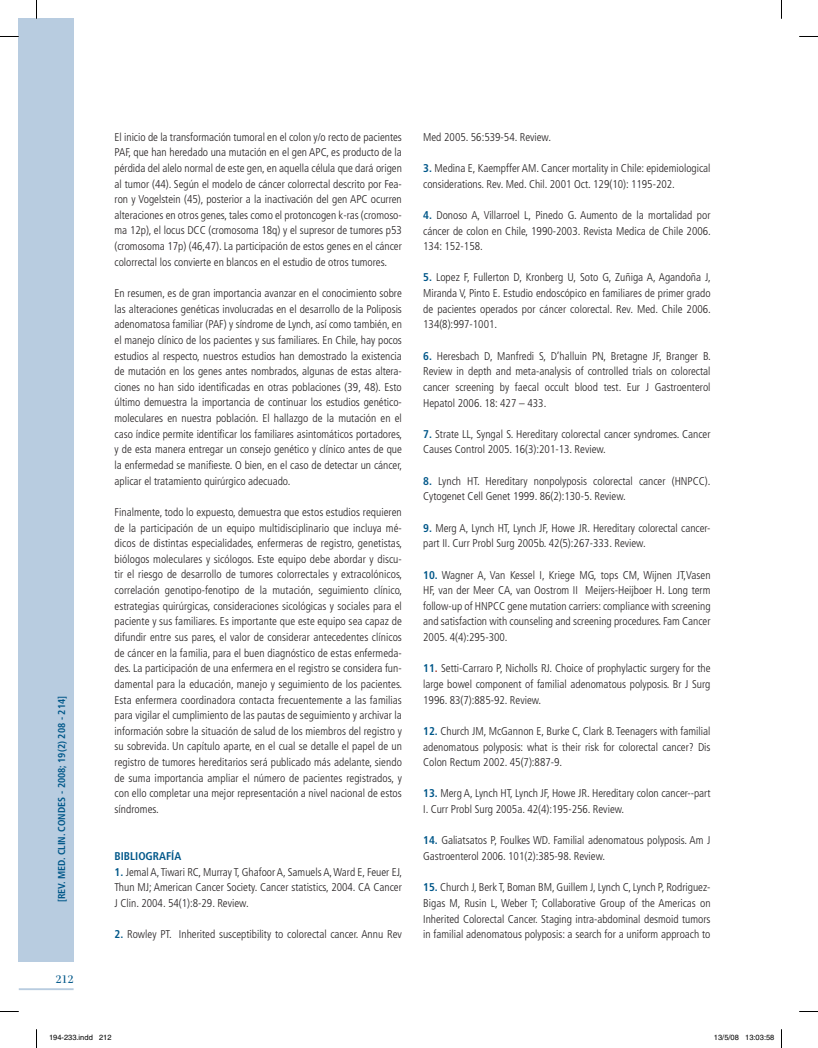
<style>
.page{position:relative;width:818px;height:1048px;background:#fff}
.page>*{position:absolute;margin:0;border:0;box-sizing:border-box;transform-origin:0 0}
.t1{font:16.25px "Filosofia Grand Caps";color:#005789;scale:1.1 1}
.t2{font:300 condensed 11.25px/15.6px "Frutiger";color:#231f20;text-align:justify}
.t3{font:700 condensed 11.25px "Frutiger";color:#005789}
.t4{font:700 condensed 10px "Frutiger";color:#005789}
.t5{font:7.5px "Helvetica";color:#000}
.s1{font-weight:700;color:#005789}
.s2{font-weight:700;color:#a43626}
</style>
<div class="page">
<hr style="left:19px;top:988px;width:55px;height:2px;background:#b8cce0">
<div style="left:19px;top:19px;width:55px;height:942px;background:#b8cce0"></div>
<svg style="left:0;top:36px;width:19px;height:1px"></svg>
<svg style="left:799px;top:36px;width:18px;height:1px"></svg>
<svg style="left:0;top:1011px;width:19px;height:1px"></svg>
<svg style="left:799px;top:1011px;width:18px;height:1px"></svg>
<svg style="left:36px;top:0;width:1px;height:19px"></svg>
<svg style="left:36px;top:1029px;width:1px;height:18px"></svg>
<p class="t4" style="left:56px;top:902px;width:207px;rotate:-90deg">[REV. MED. CLIN. CONDES - 2008; 19(2) 208 - 214]</p>
<p class="t1" style="left:55px;top:969px;width:18px">212</p>
<p class="t2" style="left:114px;top:129px;width:289px">El inicio de la transformación tumoral en el colon y/o recto de pacientes PAF, que han heredado una mutación en el gen APC, es producto de la pérdida del alelo normal de este gen, en aquella célula que dará origen al tumor (44). Según el modelo de cáncer colorrectal descrito por Fea&shy;ron y Vogelstein (45), posterior a la inactivación del gen APC ocurren alteraciones en otros genes, tales como el protoncogen k-ras (cromoso&shy;ma 12p), el locus DCC (cromosoma 18q) y el supresor de tumores p53 (cromosoma 17p) (46,47). La participación de estos genes en el cáncer colorrectal los convierte en blancos en el estudio de otros tumores.</p>
<p class="t2" style="left:114px;top:285px;width:289px">En resumen, es de gran importancia avanzar en el conocimiento sobre las alteraciones genéticas involucradas en el desarrollo de la Poliposis adenomatosa familiar (PAF) y síndrome de Lynch, así como también, en el manejo clínico de los pacientes y sus familiares. En Chile, hay pocos estudios al respecto, nuestros estudios han demostrado la existencia de mutación en los genes antes nombrados, algunas de estas altera&shy;ciones no han sido identificadas en otras poblaciones (39, 48). Esto último demuestra la importancia de continuar los estudios genético&shy;moleculares en nuestra población. El hallazgo de la mutación en el caso índice permite identificar los familiares asintomáticos portadores, y de esta manera entregar un consejo genético y clínico antes de que la enfermedad se manifieste. O bien, en el caso de detectar un cáncer, aplicar el tratamiento quirúrgico adecuado.</p>
<p class="t2" style="left:114px;top:504px;width:289px">Finalmente, todo lo expuesto, demuestra que estos estudios requieren de la participación de un equipo multidisciplinario que incluya mé&shy;dicos de distintas especialidades, enfermeras de registro, genetistas, biólogos moleculares y sicólogos. Este equipo debe abordar y discu&shy;tir el riesgo de desarrollo de tumores colorrectales y extracolónicos, correlación genotipo-fenotipo de la mutación, seguimiento clínico, estrategias quirúrgicas, consideraciones sicológicas y sociales para el paciente y sus familiares. Es importante que este equipo sea capaz de difundir entre sus pares, el valor de considerar antecedentes clínicos de cáncer en la familia, para el buen diagnóstico de estas enfermeda&shy;des. La participación de una enfermera en el registro se considera fun&shy;damental para la educación, manejo y seguimiento de los pacientes.<br>Esta enfermera coordinadora contacta frecuentemente a las familias para vigilar el cumplimiento de las pautas de seguimiento y archivar la información sobre la situación de salud de los miembros del registro y su sobrevida. Un capítulo aparte, en el cual se detalle el papel de un registro de tumores hereditarios será publicado más adelante, siendo de suma importancia ampliar el número de pacientes registrados, y con ello completar una mejor representación a nivel nacional de estos síndromes.</p>
<p class="t3" style="left:114px;top:849px;width:68px">BIBLIOGRAFÍA</p>
<p class="t2" style="left:114px;top:863px;width:289px"><span class="s1">1.</span> Jemal A, Tiwari RC, Murray T, Ghafoor A, Samuels A, Ward E, Feuer EJ, Thun MJ; American Cancer Society. Cancer statistics, 2004. CA Cancer J Clin. 2004. 54(1):8-29. Review.</p>
<p class="t2" style="left:114px;top:926px;width:288px"><span class="s1">2.</span> Rowley PT. Inherited susceptibility to colorectal cancer. Annu Rev</p>
<p class="t2" style="left:423px;top:129px;width:129px">Med 2005. 56:539-54. Review.</p>
<p class="t2" style="left:423px;top:160px;width:289px"><span class="s1">3.</span> Medina E, Kaempffer AM. Cancer mortality in Chile: epidemiological considerations. Rev. Med. Chil. 2001 Oct. 129(10): 1195-202.</p>
<p class="t2" style="left:423px;top:207px;width:289px"><span class="s1">4.</span> Donoso A, Villarroel L, Pinedo G. Aumento de la mortalidad por cáncer de colon en Chile, 1990-2003. Revista Medica de Chile 2006.<br>134: 152-158.</p>
<p class="t2" style="left:423px;top:270px;width:289px"><span class="s1">5.</span> Lopez F, Fullerton D, Kronberg U, Soto G, Zuñiga A, Agandoña J, Miranda V, Pinto E. Estudio endoscópico en familiares de primer grado de pacientes operados por cáncer colorectal. Rev. Med. Chile 2006.<br>134(8):997-1001.</p>
<p class="t2" style="left:423px;top:348px;width:289px"><span class="s1">6.</span> Heresbach D, Manfredi S, D’halluin PN, Bretagne JF, Branger B.<br>Review in depth and meta-analysis of controlled trials on colorectal cancer screening by faecal occult blood test. Eur J Gastroenterol Hepatol 2006. 18: 427 – 433.</p>
<p class="t2" style="left:423px;top:426px;width:289px"><span class="s1">7.</span> Strate LL, Syngal S. Hereditary colorectal cancer syndromes. Cancer<br>Causes Control 2005. 16(3):201-13. Review.</p>
<p class="t2" style="left:423px;top:473px;width:289px"><span class="s1">8.</span> Lynch HT. Hereditary nonpolyposis colorectal cancer (HNPCC).<br>Cytogenet Cell Genet 1999. 86(2):130-5. Review.</p>
<p class="t2" style="left:423px;top:520px;width:288px"><span class="s1">9.</span> Merg A, Lynch HT, Lynch JF, Howe JR. Hereditary colorectal cancer&shy;part II. Curr Probl Surg 2005b. 42(5):267-333. Review.</p>
<p class="t2" style="left:423px;top:567px;width:289px"><span class="s1">10.</span> Wagner A, Van Kessel I, Kriege MG, tops CM, Wijnen JT,Vasen HF, van der Meer CA, van Oostrom II Meijers-Heijboer H. Long term follow-up of HNPCC gene mutation carriers: compliance with screening and satisfaction with counseling and screening procedures. Fam Cancer 2005. 4(4):295-300.</p>
<p class="t2" style="left:423px;top:660px;width:289px"><span class="s1">11</span><span class="s2">.</span> Setti-Carraro P, Nicholls RJ. Choice of prophylactic surgery for the large bowel component of familial adenomatous polyposis. Br J Surg 1996. 83(7):885-92. Review.</p>
<p class="t2" style="left:423px;top:723px;width:289px"><span class="s1">12.</span> Church JM, McGannon E, Burke C, Clark B. Teenagers with familial adenomatous polyposis: what is their risk for colorectal cancer? Dis Colon Rectum 2002. 45(7):887-9.</p>
<p class="t2" style="left:423px;top:785px;width:289px"><span class="s1">13.</span> Merg A, Lynch HT, Lynch JF, Howe JR. Hereditary colon cancer--part<br>I. Curr Probl Surg 2005a. 42(4):195-256. Review.</p>
<p class="t2" style="left:423px;top:832px;width:288px"><span class="s1">14.</span> Galiatsatos P, Foulkes WD. Familial adenomatous polyposis. Am J<br>Gastroenterol 2006. 101(2):385-98. Review.</p>
<p class="t2" style="left:423px;top:879px;width:289px"><span class="s1">15.</span> Church J, Berk T, Boman BM, Guillem J, Lynch C, Lynch P, Rodriguez-Bigas M, Rusin L, Weber T; Collaborative Group of the Americas on Inherited Colorectal Cancer. Staging intra-abdominal desmoid tumors in familial adenomatous polyposis: a search for a uniform approach to</p>
<p class="t5" style="left:49px;top:1033px;width:64px">194-233.indd 212</p>
<p class="t5" style="left:713px;top:1033px;width:62px">13/5/08 13:03:58</p>
</div>
